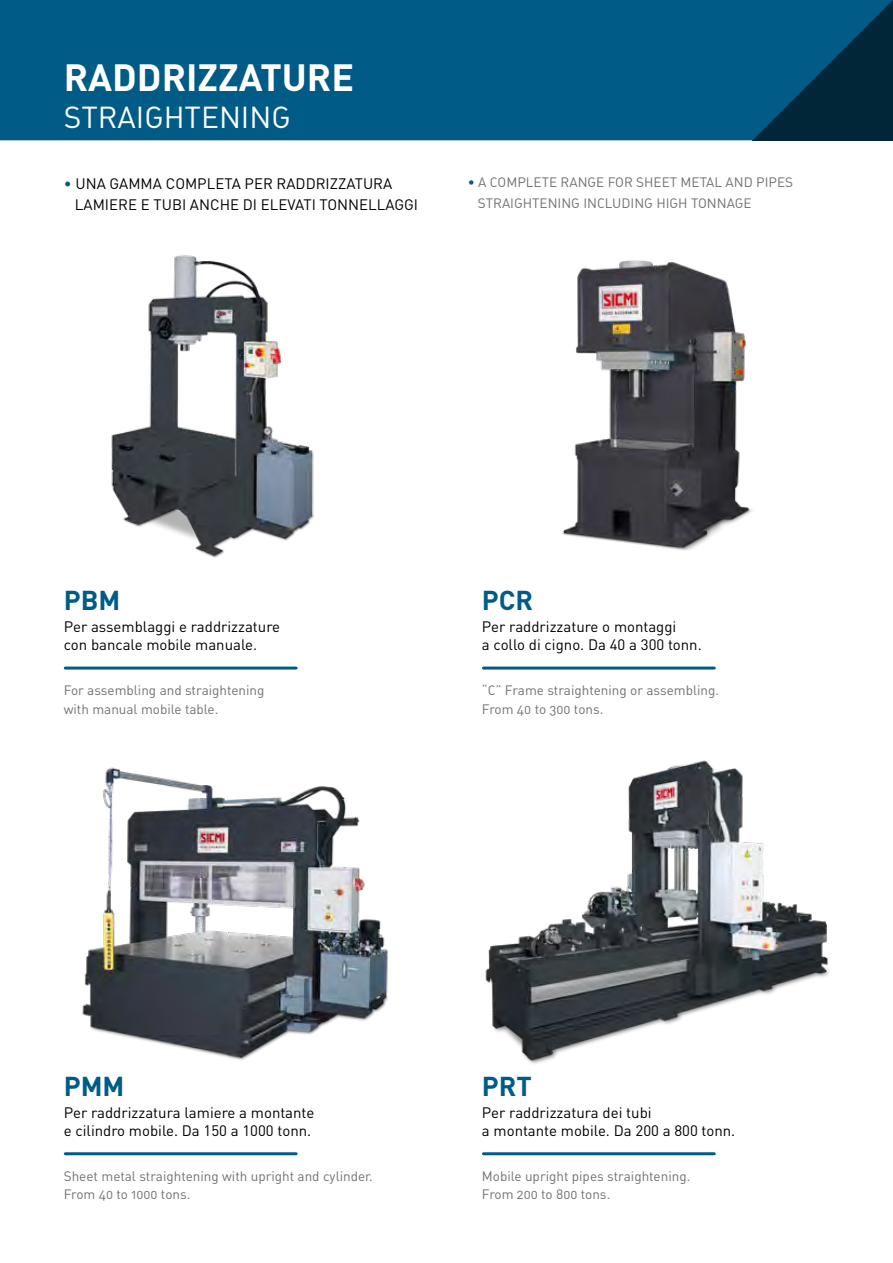
<style>
.page{position:relative;width:893px;height:1263px;background:#fff}
.page>*{position:absolute;margin:0;border:0;box-sizing:border-box;transform-origin:0 0}
.t1{font:37.5px "DIN Bold Alternate";color:#fff}
.t2{font:30px "DIN Regular Alternate";color:#fff}
.t3{font:700 27px "DIN";color:#005c87}
.t4{font:15px/18px "DIN";color:#000}
.t5{font:13.5px/18.3px "DIN Regular Alternate";color:#707172}
.s1{color:#005c87}
</style>
<div class="page">
<svg style="left:0;top:0;width:893px;height:140px;background:#005780"></svg>
<hr style="left:65px;top:666px;width:231px;height:3px;background:#005c87">
<hr style="left:65px;top:1152px;width:231px;height:3px;background:#005c87">
<hr style="left:483px;top:666px;width:231px;height:3px;background:#005c87">
<hr style="left:483px;top:1152px;width:231px;height:3px;background:#005c87">
<img style="left:111px;top:255px;width:203px;height:303px">
<img style="left:82px;top:767px;width:306px;height:293px">
<img style="left:485px;top:760px;width:344px;height:304px">
<img style="left:562px;top:260px;width:191px;height:290px">
<h1 class="t1" style="left:64px;top:53px;width:292px">RADDRIZZATURE</h1>
<h2 class="t2" style="left:64px;top:98px;width:228px">STRAIGHTENING</h2>
<p class="t4" style="left:75px;top:172px;width:345px;line-height:21px;text-indent:-11px"><span class="s1">•</span> UNA GAMMA COMPLETA PER RADDRIZZATURA<br>LAMIERE E TUBI ANCHE DI ELEVATI TONNELLAGGI</p>
<p class="t5" style="left:478px;top:172px;width:317px;line-height:21px;text-indent:-10px"><span class="s1">•</span> A COMPLETE RANGE FOR SHEET METAL AND PIPES<br>STRAIGHTENING INCLUDING HIGH TONNAGE</p>
<h3 class="t3" style="left:64px;top:583px;width:58px">PBM</h3>
<p class="t4" style="left:64px;top:617px;width:218px">Per assemblaggi e raddrizzature con bancale mobile manuale.</p>
<p class="t5" style="left:64px;top:681px;width:202px">For assembling and straightening with manual mobile table.</p>
<h3 class="t3" style="left:482px;top:583px;width:53px">PCR</h3>
<p class="t4" style="left:482px;top:617px;width:221px">Per raddrizzature o montaggi<br>a collo di cigno. Da 40 a 300 tonn.</p>
<p class="t5" style="left:482px;top:681px;width:239px">“C” Frame straightening or assembling.<br>From 40 to 300 tons.</p>
<h3 class="t3" style="left:64px;top:1068px;width:62px">PMM</h3>
<p class="t4" style="left:64px;top:1103px;width:252px">Per raddrizzatura lamiere a montante e cilindro mobile. Da 150 a 1000 tonn.</p>
<p class="t5" style="left:64px;top:1166px;width:311px">Sheet metal straightening with upright and cylinder.<br>From 40 to 1000 tons.</p>
<h3 class="t3" style="left:482px;top:1068px;width:52px">PRT</h3>
<p class="t4" style="left:482px;top:1103px;width:255px">Per raddrizzatura dei tubi<br>a montante mobile. Da 200 a 800 tonn.</p>
<p class="t5" style="left:482px;top:1166px;width:210px">Mobile upright pipes straightening.<br>From 200 to 800 tons.</p>
</div>
